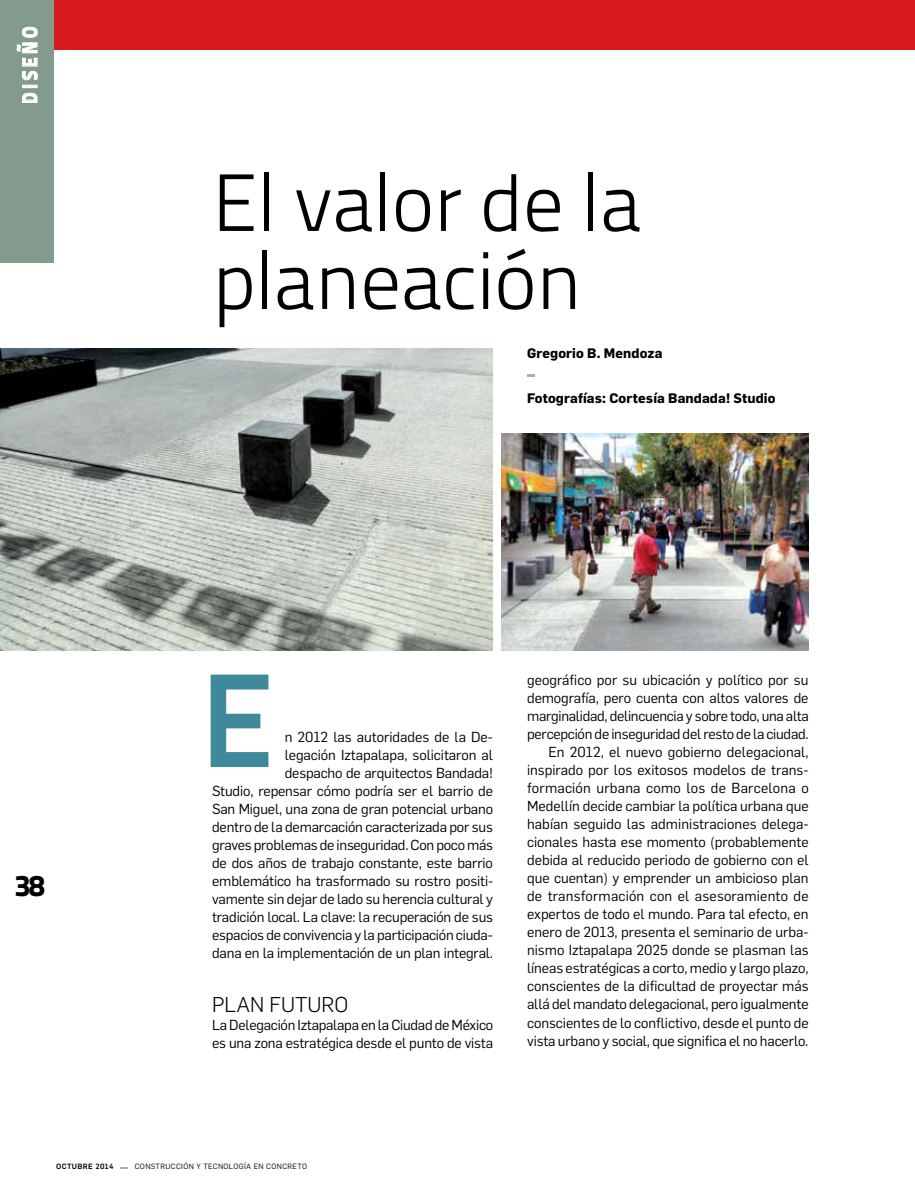
<style>
.page{position:relative;width:915px;height:1191px;background:#fff}
.page>*{position:absolute;margin:0;border:0;box-sizing:border-box;transform-origin:0 0}
.t1{font:700 133.65px "Titillium Text 22 L";color:#3f8a9a}
.t2{font:300 81px/78px "Titillium Text 22 L";letter-spacing:-.01em;color:#000}
.t3{font:800 30px "Titillium Text 22 L";color:#000}
.t4{font:300 21px "Flama";color:#000}
.t5{font:800 21px "Titillium Text 22 L";letter-spacing:.2em;color:#fff;scale:.85 1}
.t6{font:14.25px/18px "Flama";letter-spacing:-.01em;color:#000;text-align:right}
.t7{font:700 13.5px "Flama";letter-spacing:.01em;color:#000}
.t8{font:7.5px "Flama";letter-spacing:.05em;color:#000}
.t9{font:500 7.5px "Flama";letter-spacing:.05em;color:#000}
</style>
<div class="page">
<svg style="left:121px;top:1167px;width:7px;height:2px"></svg>
<img style="left:0;top:348px;width:492px;height:302px">
<img style="left:501px;top:434px;width:307px;height:216px">
<div style="left:0;top:0;width:914px;height:49px;background:#d71920"></div>
<svg style="left:527px;top:375px;width:8px;height:2px"></svg>
<div style="left:0;top:0;width:53px;height:262px;background:#839b8c"></div>
<svg style="left:22px;top:93px;width:16px;height:10px"></svg>
<div style="left:22px;top:85px;width:15px;height:3px;border:1px solid #fff"></div>
<svg style="left:16px;top:27px;width:22px;height:53px"></svg>
<h3 class="t5" style="left:13px;top:104px;width:92px;rotate:-90deg">DISEÑO</h3>
<h2 class="t2" style="left:212px;top:159px;width:431px">El valor de la planeación</h2>
<p class="t7" style="left:527px;top:343px;width:137px">Gregorio B. Mendoza</p>
<p class="t7" style="left:527px;top:388px;width:250px">Fotografías: Cortesía Bandada! Studio</p>
<h3 class="t3" style="left:14px;top:862px;width:32px">38</h3>
<h1 class="t1" style="left:200px;top:617px;width:76px">E</h1>
<p class="t6" style="left:212px;top:727px;width:282px">n 2012 las autoridades de la De-<br>legación Iztapalapa, solicitaron al<br>despacho de arquitectos Bandada!<br>Studio, repensar cómo podría ser el barrio de San Miguel, una zona de gran potencial urbano dentro de la demarcación caracterizada por sus graves problemas de inseguridad. Con poco más de dos años de trabajo constante, este barrio emblemático ha trasformado su rostro positi&shy;vamente sin dejar de lado su herencia cultural y tradición local. La clave: la recuperación de sus espacios de convivencia y la participación ciuda&shy;dana en la implementación de un plan integral.</p>
<h3 class="t4" style="left:212px;top:990px;width:138px">PLAN FUTURO</h3>
<p class="t6" style="left:212px;top:1015px;width:282px;text-align:left">La Delegación Iztapalapa en la Ciudad de México es una zona estratégica desde el punto de vista</p>
<p class="t6" style="left:527px;top:670px;width:283px">geográfico por su ubicación y político por su demografía, pero cuenta con altos valores de marginalidad, delincuencia y sobre todo, una alta percepción de inseguridad del resto de la ciudad.<br>En 2012, el nuevo gobierno delegacional, inspirado por los exitosos modelos de trans&shy;formación urbana como los de Barcelona o Medellín decide cambiar la política urbana que habían seguido las administraciones delega&shy;cionales hasta ese momento (probablemente debida al reducido periodo de gobierno con el que cuentan) y emprender un ambicioso plan de transformación con el asesoramiento de expertos de todo el mundo. Para tal efecto, en enero de 2013, presenta el seminario de urba&shy;nismo Iztapalapa 2025 donde se plasman las líneas estratégicas a corto, medio y largo plazo, conscientes de la dificultad de proyectar más allá del mandato delegacional, pero igualmente conscientes de lo conflictivo, desde el punto de vista urbano y social, que significa el no hacerlo.</p>
<p class="t9" style="left:56px;top:1161px;width:59px">OCTUBRE 2014</p>
<p class="t8" style="left:135px;top:1161px;width:174px">Construcción y Tecnología en concreto</p>
</div>
